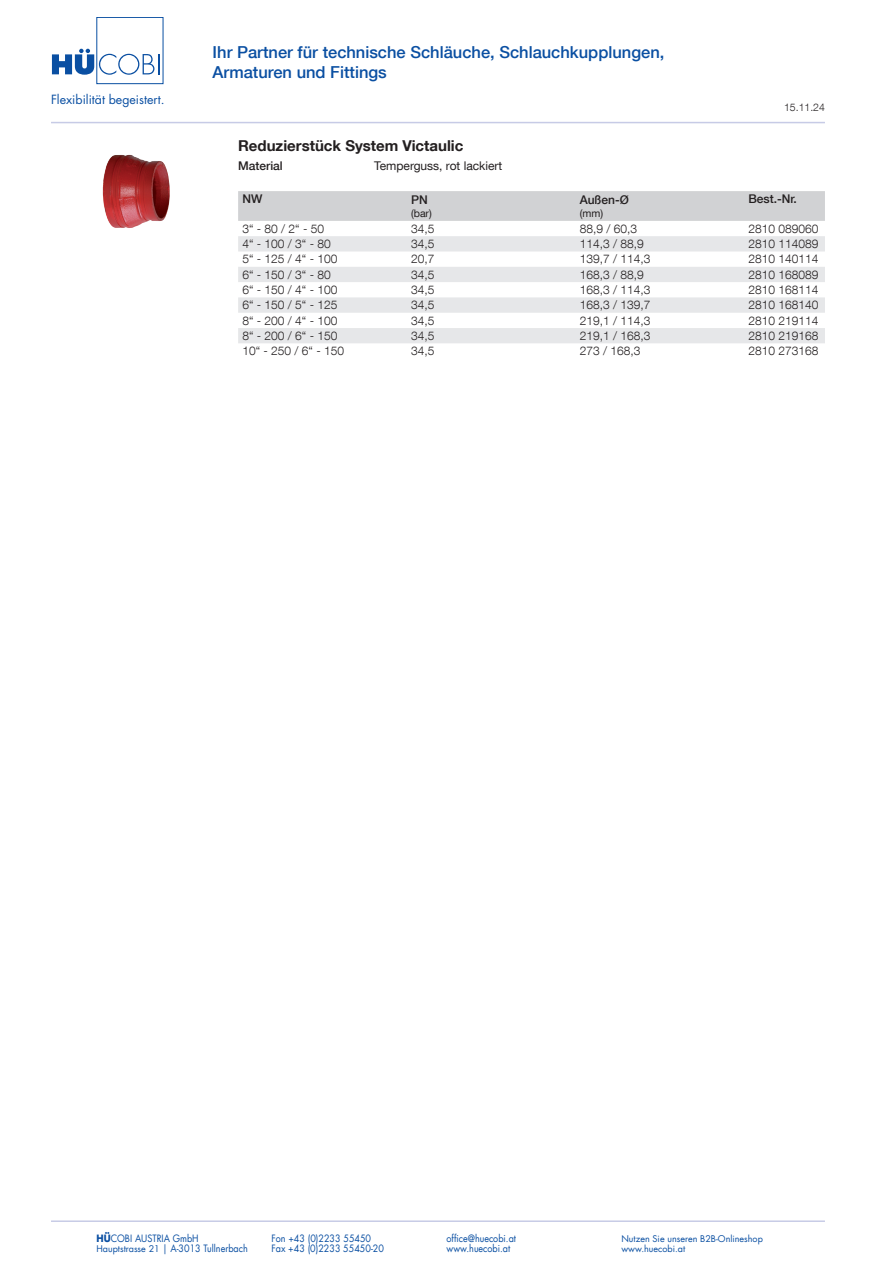
<style>
.page{position:relative;width:893px;height:1263px;background:#fff}
.page>*{position:absolute;margin:0;border:0;box-sizing:border-box;transform-origin:0 0}
.t1{font:500 16.5px/19.8px "Helvetica Neue LT Com";color:#0a4fa2}
.t2{font:700 15px "Helvetica Neue LT Com";color:#231f20}
.t3{font:12.3px "Futura LT";color:#0a4fa2}
.t4{font:300 12px "Helvetica Neue LT Com";color:#231f20}
.t5{font:500 12px "Helvetica Neue LT Com";color:#231f20}
.t6{font:12px "Helvetica Neue LT Com";color:#231f20}
.t7{font:10.5px "Helvetica Neue LT Com";color:#231f20}
.t8{font:300 10.5px "Helvetica Neue LT Com";color:#231f20}
.t9{font:9.9px "Futura LT";color:#0a4fa2;scale:.91 1}
.t10{font:9px "Futura LT";color:#0a4fa2}
.s1{font-weight:700}
.s2{font-size:9px}
</style>
<div class="page">
<hr style="left:51px;top:122px;width:774px;height:1px;background:#c7cbe6">
<hr style="left:51px;top:1220px;width:774px;height:2px;background:#c7cbe6">
<div style="left:96px;top:17px;width:67px;height:67px;border:1px solid #0a4fa2"></div>
<svg style="left:52px;top:49px;width:108px;height:26px"></svg>
<div style="left:238px;top:191px;width:587px;height:30px;background:#d1d2d4"></div>
<svg style="left:238px;top:236px;width:587px;height:107px;fill:#e6e7e9"></svg>
<img style="left:102px;top:155px;width:68px;height:73px">
<p class="t3" style="left:51px;top:91px;width:115px">Flexibilität begeistert.</p>
<h1 class="t1" style="left:213px;top:42px;width:453px">Ihr Partner für technische Schläuche, Schlauchkupplungen,<br>Armaturen und Fittings</h1>
<p class="t2" style="left:238px;top:136px;width:227px">Reduzierstück System Victaulic</p>
<p class="t5" style="left:238px;top:158px;width:46px">Material</p>
<p class="t6" style="left:374px;top:158px;width:130px">Temperguss, rot lackiert</p>
<p class="t5" style="left:242px;top:192px;width:21px">NW</p>
<p class="t5" style="left:411px;top:192px;width:18px">PN</p>
<p class="t7" style="left:411px;top:206px;width:22px">(bar)</p>
<p class="t5" style="left:580px;top:192px;width:51px">Außen-Ø</p>
<p class="t7" style="left:580px;top:206px;width:25px">(mm)</p>
<p class="t8" style="left:784px;top:101px;width:42px">15.11.24</p>
<p class="t5" style="left:748px;top:192px;width:50px">Best.-Nr.</p>
<p class="t4" style="left:242px;top:221px;width:83px">3“ - 80 / 2“ - 50</p>
<p class="t4" style="left:411px;top:221px;width:25px">34,5</p>
<p class="t4" style="left:580px;top:221px;width:59px">88,9 / 60,3</p>
<p class="t4" style="left:748px;top:221px;width:72px">2810 089060</p>
<p class="t4" style="left:242px;top:237px;width:90px">4“ - 100 / 3“ - 80</p>
<p class="t4" style="left:411px;top:237px;width:25px">34,5</p>
<p class="t4" style="left:580px;top:237px;width:66px">114,3 / 88,9</p>
<p class="t4" style="left:748px;top:237px;width:72px">2810 114089</p>
<p class="t4" style="left:242px;top:252px;width:97px">5“ - 125 / 4“ - 100</p>
<p class="t4" style="left:411px;top:252px;width:25px">20,7</p>
<p class="t4" style="left:580px;top:252px;width:72px">139,7 / 114,3</p>
<p class="t4" style="left:748px;top:252px;width:72px">2810 140114</p>
<p class="t4" style="left:242px;top:267px;width:90px">6“ - 150 / 3“ - 80</p>
<p class="t4" style="left:411px;top:267px;width:25px">34,5</p>
<p class="t4" style="left:580px;top:267px;width:66px">168,3 / 88,9</p>
<p class="t4" style="left:748px;top:267px;width:72px">2810 168089</p>
<p class="t4" style="left:242px;top:282px;width:97px">6“ - 150 / 4“ - 100</p>
<p class="t4" style="left:411px;top:282px;width:25px">34,5</p>
<p class="t4" style="left:580px;top:282px;width:72px">168,3 / 114,3</p>
<p class="t4" style="left:748px;top:282px;width:72px">2810 168114</p>
<p class="t4" style="left:242px;top:298px;width:97px">6“ - 150 / 5“ - 125</p>
<p class="t4" style="left:411px;top:298px;width:25px">34,5</p>
<p class="t4" style="left:580px;top:298px;width:72px">168,3 / 139,7</p>
<p class="t4" style="left:748px;top:298px;width:72px">2810 168140</p>
<p class="t4" style="left:242px;top:313px;width:97px">8“ - 200 / 4“ - 100</p>
<p class="t4" style="left:411px;top:313px;width:25px">34,5</p>
<p class="t4" style="left:580px;top:313px;width:72px">219,1 / 114,3</p>
<p class="t4" style="left:748px;top:313px;width:72px">2810 219114</p>
<p class="t4" style="left:242px;top:328px;width:97px">8“ - 200 / 6“ - 150</p>
<p class="t4" style="left:411px;top:328px;width:25px">34,5</p>
<p class="t4" style="left:580px;top:328px;width:72px">219,1 / 168,3</p>
<p class="t4" style="left:748px;top:328px;width:72px">2810 219168</p>
<p class="t4" style="left:242px;top:344px;width:103px">10“ - 250 / 6“ - 150</p>
<p class="t4" style="left:411px;top:344px;width:25px">34,5</p>
<p class="t4" style="left:580px;top:344px;width:62px">273 / 168,3</p>
<p class="t4" style="left:748px;top:344px;width:72px">2810 273168</p>
<p class="t9" style="left:97px;top:1232px;width:114px"><span class="s1">HÜ</span>COBI AUSTRIA GmbH</p>
<p class="t9" style="left:271px;top:1232px;width:111px">Fon +43 (0)2233 55450</p>
<p class="t9" style="left:446px;top:1232px;width:78px">office@huecobi.at</p>
<p class="t10" style="left:621px;top:1233px;width:143px">Nutzen Sie unseren B2B-Onlineshop</p>
<p class="t9" style="left:97px;top:1242px;width:168px"><span class="s2">Hauptstrasse 21</span> | A-3013 Tullnerbach</p>
<p class="t9" style="left:271px;top:1242px;width:125px">Fax +43 (0)2233 55450-20</p>
<p class="t9" style="left:446px;top:1242px;width:72px">www.huecobi.at</p>
<p class="t10" style="left:621px;top:1243px;width:65px">www.huecobi.at</p>
</div>
